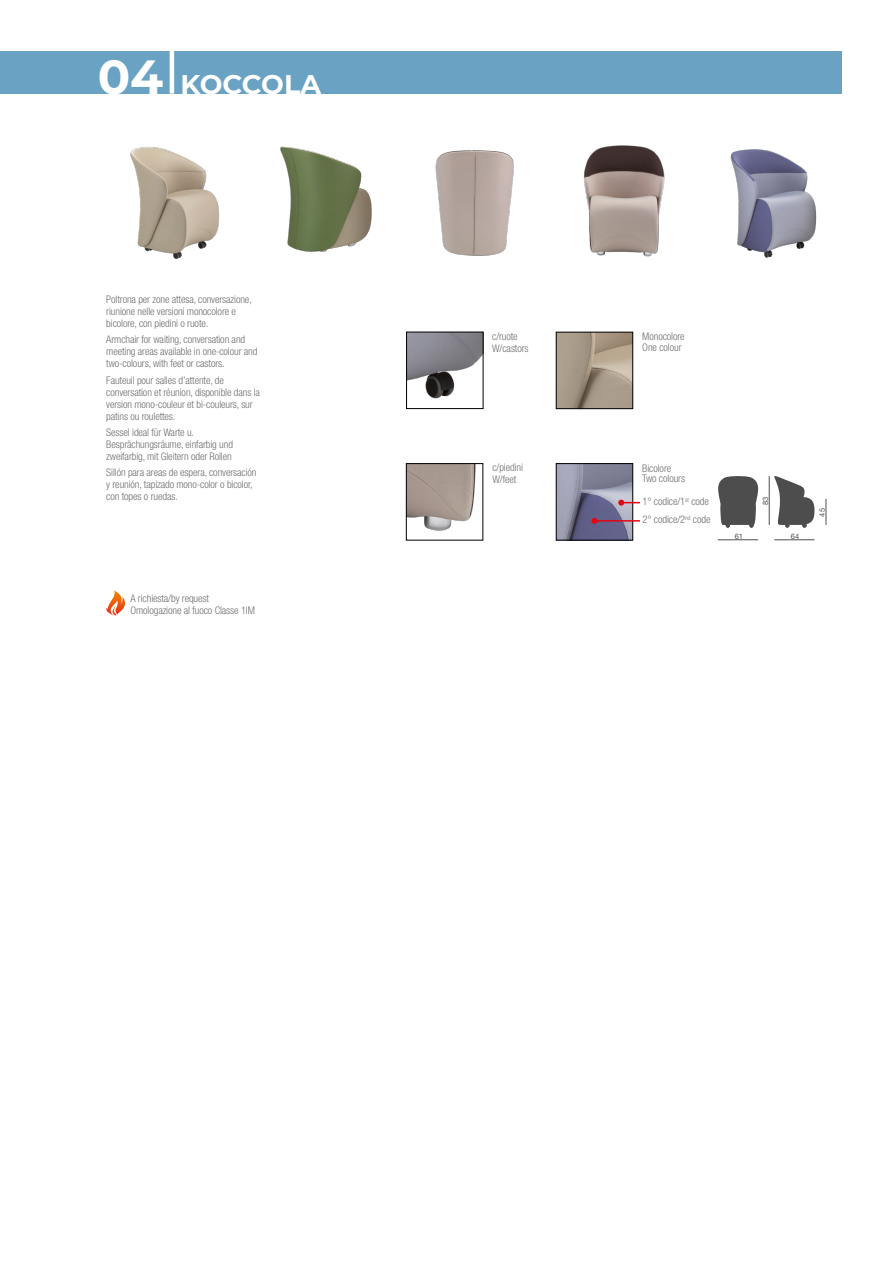
<style>
.page{position:relative;width:893px;height:1263px;background:#fff}
.page>*{position:absolute;margin:0;border:0;box-sizing:border-box;transform-origin:0 0}
.t1{font:700 27px "Montserrat";letter-spacing:-.01em;color:#fff}
.t2{font:300 condensed 10.5px/12px "Helvetica Neue LT Std";letter-spacing:-.01em;color:#706f6f}
.t3{font:7.5px "Helvetica Neue";color:#000}
.s1{font-size:48px}
</style>
<div class="page">
<div style="left:0;top:51px;width:842px;height:43px;background:#69a2c2"></div>
<hr style="left:170px;top:51px;width:4px;height:43px;background:#fff">
<img style="left:280px;top:146px;width:92px;height:106px">
<img style="left:435px;top:150px;width:79px;height:106px">
<img style="left:730px;top:149px;width:87px;height:109px">
<img style="left:583px;top:145px;width:82px;height:112px">
<img style="left:408px;top:465px;width:68px;height:66px">
<div style="left:406px;top:463px;width:77px;height:77px;border:1px solid #000"></div>
<img style="left:408px;top:334px;width:73px;height:65px">
<div style="left:406px;top:332px;width:77px;height:77px;border:1px solid #000"></div>
<hr style="left:774px;top:539px;width:40px;height:1px;background:#000">
<svg style="left:826px;top:499px;width:1px;height:26px"></svg>
<svg style="left:718px;top:476px;width:40px;height:51px"></svg>
<hr style="left:769px;top:476px;width:1px;height:49px;background:#000">
<svg style="left:774px;top:476px;width:41px;height:51px"></svg>
<hr style="left:718px;top:539px;width:40px;height:1px;background:#000">
<svg style="left:106px;top:590px;width:19px;height:25px"></svg>
<img style="left:558px;top:334px;width:73px;height:73px">
<div style="left:556px;top:332px;width:77px;height:77px;border:1px solid #000"></div>
<img style="left:558px;top:465px;width:73px;height:73px">
<div style="left:556px;top:463px;width:77px;height:77px;border:1px solid #000"></div>
<img style="left:130px;top:146px;width:90px;height:114px">
<svg style="left:618px;top:500px;width:22px;height:6px"></svg>
<hr style="left:594px;top:520px;width:46px;height:2px;background:#e30613">
<svg style="left:591px;top:518px;width:6px;height:6px"></svg>
<h1 class="t1" style="left:98px;top:64px;width:225px"><span class="s1">04</span> KOCCOLA</h1>
<p class="t2" style="left:106px;top:293px;width:147px">Poltrona per zone attesa, conversazione, riunione nelle versioni monocolore e bicolore, con piedini o ruote.</p>
<p class="t2" style="left:106px;top:333px;width:153px">Armchair for waiting, conversation and meeting areas available in one-colour and two-colours, with feet or castors.</p>
<p class="t2" style="left:106px;top:374px;width:155px">Fauteuil pour salles d’attente, de conversation et réunion, disponible dans la version mono-couleur et bi-couleurs, sur patins ou roulettes.</p>
<p class="t2" style="left:106px;top:426px;width:128px">Sessel ideal für Warte u.<br>Besprächungsräume, einfarbig und zweifarbig, mit Gleitern oder Rollen</p>
<p class="t2" style="left:106px;top:466px;width:152px">Sillón para areas de espera, conversación y reunión, tapizado mono-color o bicolor, con topes o ruedas.</p>
<p class="t2" style="left:130px;top:592px;width:126px">A richiesta/by request<br>Omologazione al fuoco Classe 1IM</p>
<p class="t2" style="left:492px;top:330px;width:38px">c/ruote<br>W/castors</p>
<p class="t2" style="left:492px;top:462px;width:32px">c/piedini<br>W/feet</p>
<p class="t2" style="left:642px;top:331px;width:44px;line-height:10.5px">Monocolore<br>One colour</p>
<p class="t2" style="left:642px;top:463px;width:44px;line-height:10.5px">Bicolore<br>Two colours</p>
<p class="t2" style="left:642px;top:492px;width:69px;line-height:18.1px">1° codice/1<sup>st</sup> code<br>2° codice/2<sup>nd</sup> code</p>
<p class="t3" style="left:735px;top:530px;width:10px">61</p>
<p class="t3" style="left:760px;top:505px;width:10px;rotate:-90deg">83</p>
<p class="t3" style="left:791px;top:530px;width:10px">64</p>
<p class="t3" style="left:817px;top:516px;width:10px;rotate:-90deg">45</p>
</div>
